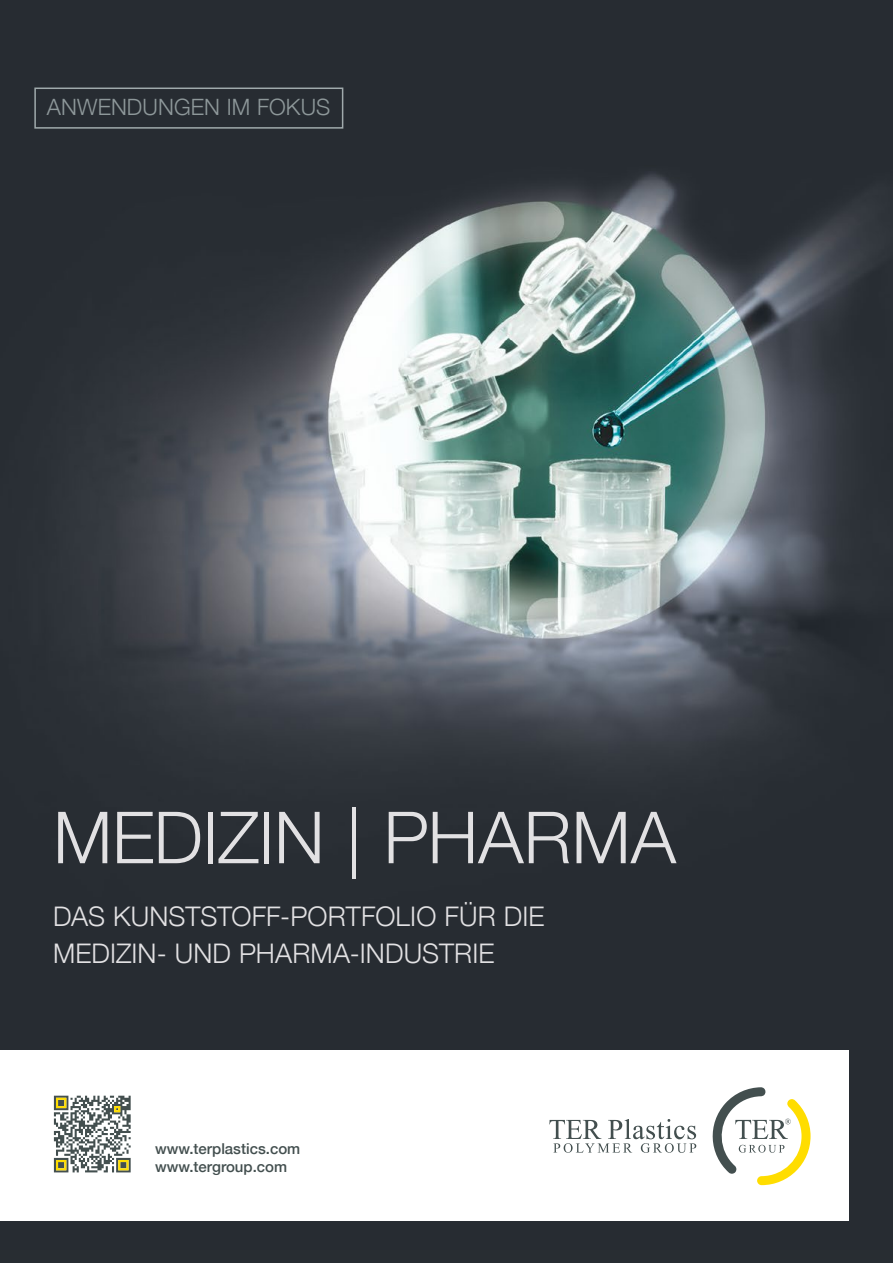
<style>
.page{position:relative;width:893px;height:1263px;background:#fff}
.page>*{position:absolute;margin:0;border:0;box-sizing:border-box;transform-origin:0 0}
.t1{font:300 71.85px "Helvetica Neue";letter-spacing:-.005em;color:#e2e1e3}
.t2{font:300 27px/37.5px "Helvetica Neue";letter-spacing:.005em;color:#e2e1e3}
.t3{font:300 22.5px "Helvetica Neue";letter-spacing:.005em;color:#8e989a}
.t4{font:500 15px/18px "Helvetica Neue";color:#434f4f}
</style>
<div class="page">
<img style="left:0;top:0;width:893px;height:1253px">
<div style="left:0;top:1050px;width:848px;height:170px;background:#fff"></div>
<svg style="left:712px;top:1087px;width:98px;height:98px"></svg>
<svg style="left:549px;top:1119px;width:147px;height:34px"></svg>
<div style="left:34px;top:88px;width:309px;height:41px;border:2px solid #a0aaac"></div>
<svg style="left:54px;top:1096px;width:77px;height:76px"></svg>
<p class="t3" style="left:47px;top:89px;width:285px">ANWENDUNGEN IM FOKUS</p>
<h1 class="t1" style="left:53px;top:780px;width:624px">MEDIZIN | PHARMA</h1>
<p class="t2" style="left:53px;top:895px;width:493px">DAS KUNSTSTOFF-PORTFOLIO FÜR DIE<br>MEDIZIN- UND PHARMA-INDUSTRIE</p>
<p class="t4" style="left:155px;top:1139px;width:147px">www.terplastics.com www.tergroup.com</p>
</div>
